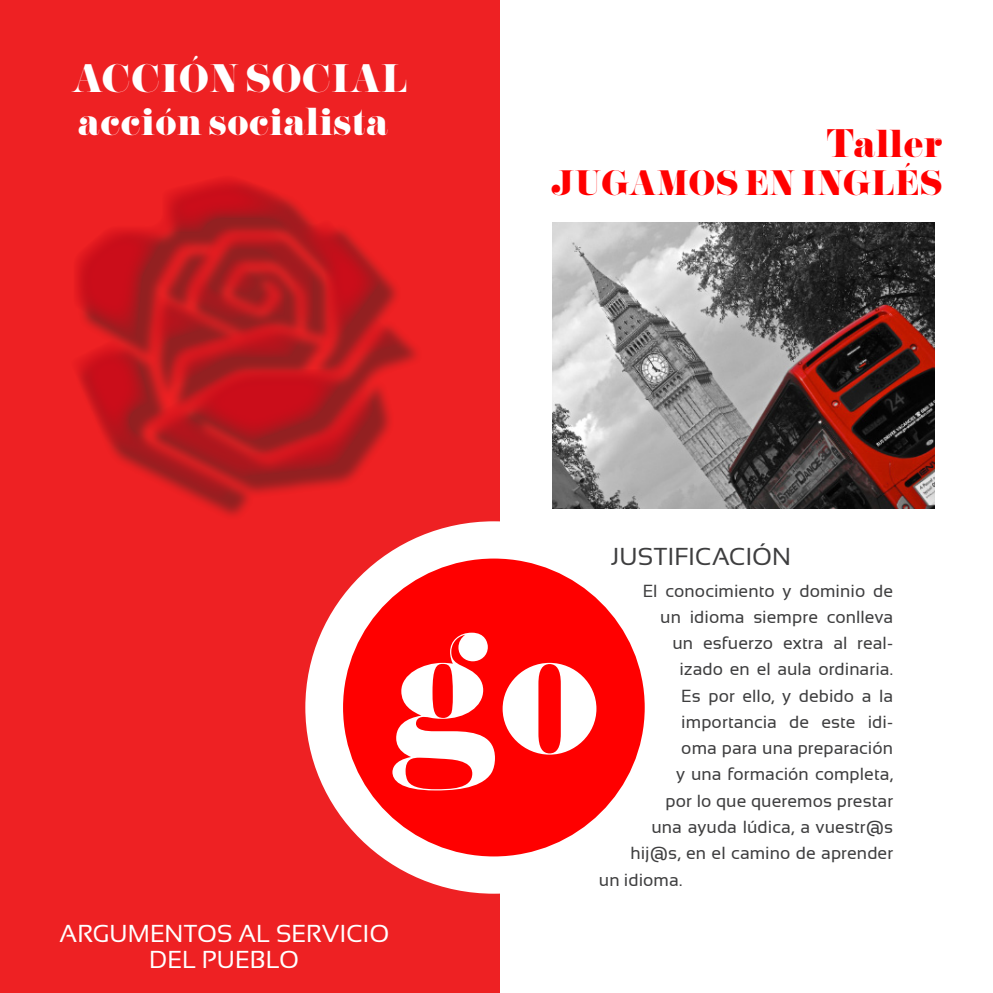
<style>
.page{position:relative;width:993px;height:993px;background:#fff}
.page>*{position:absolute;margin:0;border:0;box-sizing:border-box;transform-origin:0 0}
.Title___1{font:170.45px "Pistilli";color:#fff}
.Title___1-2{font:35.52px "Pistilli";color:#fff}
.Title___1-3{font:35.52px "Pistilli";color:#f00}
.Title___1-4{font:31.5px "Pistilli";color:#f00}
.Body_Text{font:24.5px/26.2px "Sansation";color:#fff;text-align:center}
.Body_Text_10pts{font:24.5px "Sansation";color:#3e3e3f}
.Body_Text_10pts-2{font:17.5px "Sansation";letter-spacing:.005em;color:#3e3e3f}
</style>
<div class="page">
<div style="left:0;top:0;width:499px;height:992px;background:#ee2123"></div>
<div style="left:305px;top:521px;width:377px;height:372px;background:#fff;border-radius:50%"></div>
<div style="left:343px;top:558px;width:301px;height:298px;background:#f00;border-radius:50%"></div>
<img style="left:552px;top:222px;width:382px;height:286px">
<div style="left:75px;top:179px;width:348px;height:342px;background:#231f20;opacity:.75"></div>
<img style="left:75px;top:179px;width:327px;height:321px">
<p class="Title___1-2" style="left:72px;top:56px;width:337px">ACCIÓN SOCIAL</p>
<p class="Title___1-2" style="left:78px;top:99px;width:311px">acción socialista</p>
<p class="Title___1-3" style="left:826px;top:121px;width:118px">Taller</p>
<p class="Title___1-4" style="left:551px;top:162px;width:393px">JUGAMOS EN INGLÉS</p>
<p class="Body_Text_10pts" style="left:611px;top:543px;width:181px">JUSTIFICACIÓN</p>
<p class="Body_Text_10pts-2" style="left:642px;top:580px;width:252px">El conocimiento y dominio de</p>
<p class="Body_Text_10pts-2" style="left:660px;top:606px;width:234px">un idioma siempre conlleva</p>
<p class="Body_Text_10pts-2" style="left:672px;top:633px;width:222px">un esfuerzo extra al real-</p>
<p class="Body_Text_10pts-2" style="left:679px;top:659px;width:215px">izado en el aula ordinaria.</p>
<p class="Body_Text_10pts-2" style="left:681px;top:685px;width:213px">Es por ello, y debido a la</p>
<p class="Body_Text_10pts-2" style="left:681px;top:711px;width:213px">importancia de este idi-</p>
<p class="Body_Text_10pts-2" style="left:681px;top:738px;width:213px">oma para una preparación</p>
<p class="Body_Text_10pts-2" style="left:675px;top:764px;width:218px">y una formación completa,</p>
<p class="Body_Text_10pts-2" style="left:665px;top:790px;width:229px">por lo que queremos prestar</p>
<p class="Body_Text_10pts-2" style="left:651px;top:816px;width:243px">una ayuda lúdica, a vuestr@s</p>
<p class="Body_Text_10pts-2" style="left:630px;top:843px;width:264px">hij@s, en el camino de aprender</p>
<p class="Body_Text_10pts-2" style="left:598px;top:869px;width:85px">un idioma.</p>
<p class="Title___1" style="left:389px;top:579px;width:214px">go</p>
<p class="Body_Text" style="left:60px;top:920px;width:331px">ARGUMENTOS AL SERVICIO<br>DEL PUEBLO</p>
</div>
